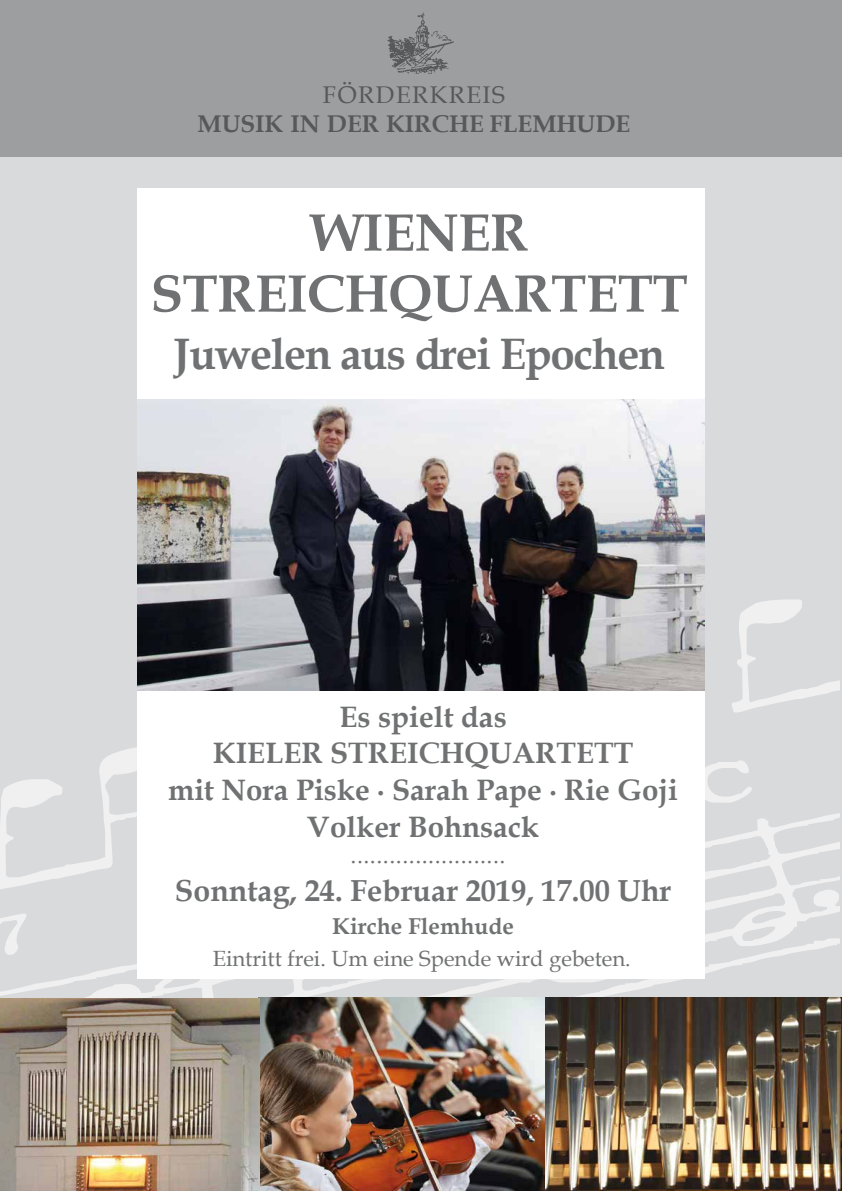
<style>
.page{position:relative;width:842px;height:1191px;background:#fff}
.page>*{position:absolute;margin:0;border:0;box-sizing:border-box;transform-origin:0 0}
.t1{font:700 53px/61px "Book Antiqua";letter-spacing:-.01em;color:#707172;text-align:center}
.t2{font:700 44px "Book Antiqua";letter-spacing:-.03em;color:#707172}
.t3{font:700 30.3px "Book Antiqua";color:#707172}
.t4{font:700 29.5px/36.9px "Book Antiqua";color:#707172;text-align:center}
.t5{font:700 24.2px "Book Antiqua";color:#58585a}
.t6{font:24.2px "Book Antiqua";letter-spacing:.06em;color:#58585a}
.t7{font:24px "Book Antiqua";color:#707172}
.t8{font:700 23px "Book Antiqua";color:#707172}
.t9{font:22px "Book Antiqua";color:#707172}
</style>
<div class="page">
<div style="left:0;top:12px;width:842px;height:1172px;background:#d9dadb"></div>
<div style="left:0;top:0;width:842px;height:156px;background:#9c9e9f"></div>
<svg style="left:0;top:599px;width:840px;height:398px"></svg>
<div style="left:137px;top:188px;width:567px;height:791px;background:#fff"></div>
<img style="left:387px;top:12px;width:67px;height:62px">
<img style="left:0;top:997px;width:842px;height:194px">
<img style="left:137px;top:399px;width:568px;height:292px">
<p class="t6" style="left:323px;top:78px;width:183px">FÖRDERKREIS</p>
<p class="t5" style="left:197px;top:107px;width:434px">MUSIK IN DER KIRCHE FLEMHUDE</p>
<h1 class="t1" style="left:151px;top:202px;width:539px">WIENER<br>STREICHQUARTETT</h1>
<h2 class="t2" style="left:174px;top:324px;width:493px">Juwelen aus drei Epochen</h2>
<p class="t4" style="left:168px;top:698px;width:511px">Es spielt das<br>KIELER STREICHQUARTETT<br>mit Nora Piske . Sarah Pape . Rie Goji<br>Volker Bohnsack</p>
<p class="t7" style="left:351px;top:838px;width:157px">........................</p>
<p class="t3" style="left:175px;top:870px;width:498px">Sonntag, 24. Februar 2019, 17.00 Uhr</p>
<p class="t8" style="left:332px;top:911px;width:183px">Kirche Flemhude</p>
<p class="t9" style="left:213px;top:943px;width:419px">Eintritt frei. Um eine Spende wird gebeten.</p>
</div>
